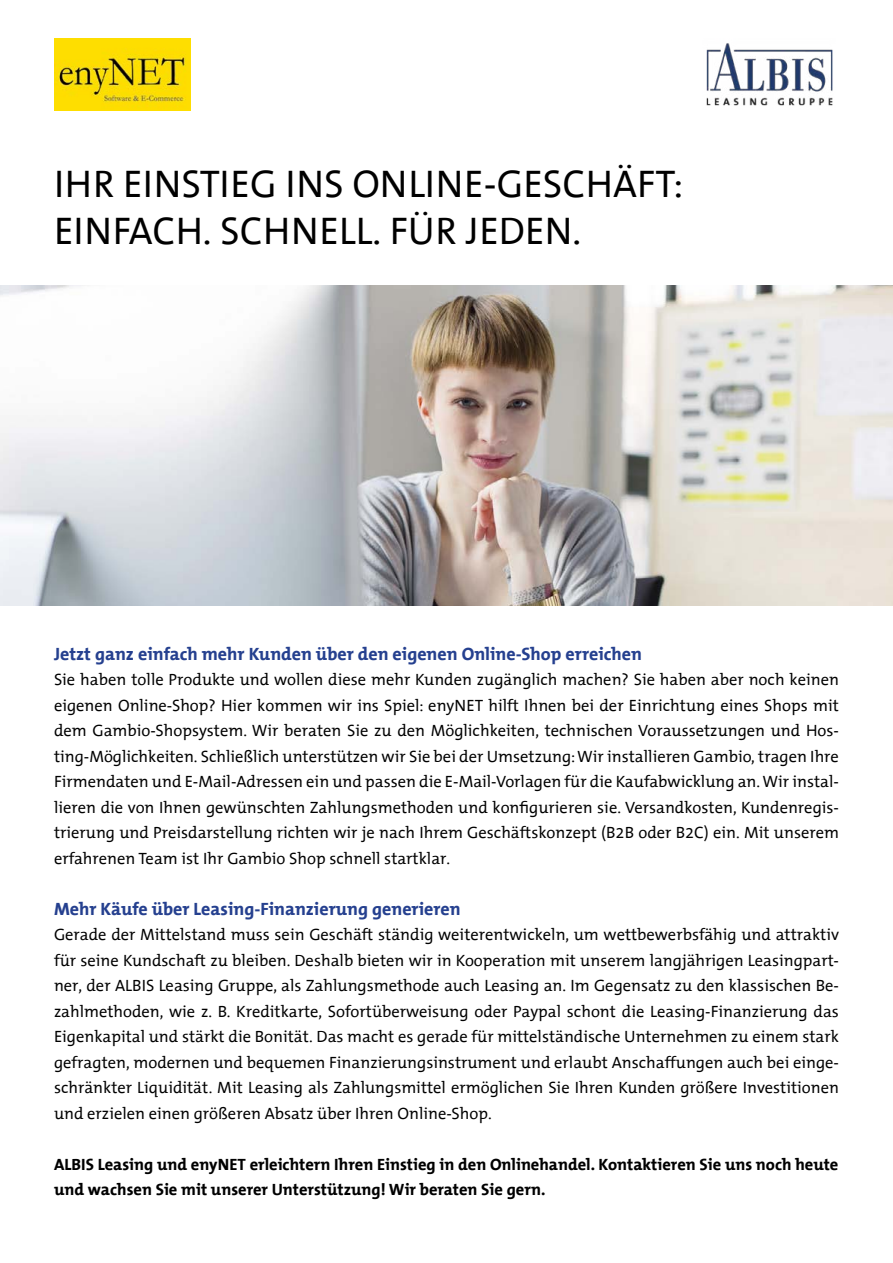
<style>
.page{position:relative;width:893px;height:1263px;background:#fff}
.page>*{position:absolute;margin:0;border:0;box-sizing:border-box;transform-origin:0 0}
.t1{font:39px/46.8px "The Mix Office";color:#000}
.t2{font:700 18px "The Mix Office";color:#25408f}
.t3{font:16.5px/25.5px "The Mix Office";color:#000;text-align:justify}
.t4{font:700 16.5px/25.5px "The Mix Office";color:#000}
</style>
<div class="page">
<img style="left:0;top:286px;width:893px;height:320px">
<img style="left:706px;top:43px;width:127px;height:63px">
<img style="left:54px;top:38px;width:137px;height:73px">
<h1 class="t1" style="left:54px;top:162px;width:631px">IHR EINSTIEG INS ONLINE-GESCHÄFT:<br>EINFACH. SCHNELL. FÜR JEDEN.</h1>
<p class="t2" style="left:54px;top:644px;width:590px">Jetzt ganz einfach mehr Kunden über den eigenen Online-Shop erreichen</p>
<p class="t3" style="left:54px;top:668px;width:786px">Sie haben tolle Produkte und wollen diese mehr Kunden zugänglich machen? Sie haben aber noch keinen eigenen Online-Shop? Hier kommen wir ins Spiel: enyNET hilft Ihnen bei der Einrichtung eines Shops mit dem Gambio-Shopsystem. Wir beraten Sie zu den Möglichkeiten, technischen Voraussetzungen und Hos&shy;ting-Möglichkeiten. Schließlich unterstützen wir Sie bei der Umsetzung: Wir installieren Gambio, tragen Ihre Firmendaten und E-Mail-Adressen ein und passen die E-Mail-Vorlagen für die Kaufabwicklung an. Wir instal&shy;lieren die von Ihnen gewünschten Zahlungsmethoden und konfigurieren sie. Versandkosten, Kundenregis&shy;trierung und Preisdarstellung richten wir je nach Ihrem Geschäftskonzept (B2B oder B2C) ein. Mit unserem erfahrenen Team ist Ihr Gambio Shop schnell startklar.</p>
<p class="t2" style="left:54px;top:899px;width:408px">Mehr Käufe über Leasing-Finanzierung generieren</p>
<p class="t3" style="left:54px;top:923px;width:786px">Gerade der Mittelstand muss sein Geschäft ständig weiterentwickeln, um wettbewerbsfähig und attraktiv für seine Kundschaft zu bleiben. Deshalb bieten wir in Kooperation mit unserem langjährigen Leasingpart&shy;ner, der ALBIS Leasing Gruppe, als Zahlungsmethode auch Leasing an. Im Gegensatz zu den klassischen Be&shy;zahlmethoden, wie z. B. Kreditkarte, Sofortüberweisung oder Paypal schont die Leasing-Finanzierung das Eigenkapital und stärkt die Bonität. Das macht es gerade für mittelständische Unternehmen zu einem stark gefragten, modernen und bequemen Finanzierungsinstrument und erlaubt Anschaffungen auch bei einge&shy;schränkter Liquidität. Mit Leasing als Zahlungsmittel ermöglichen Sie Ihren Kunden größere Investitionen und erzielen einen größeren Absatz über Ihren Online-Shop.</p>
<p class="t4" style="left:54px;top:1152px;width:786px">ALBIS Leasing und enyNET erleichtern Ihren Einstieg in den Onlinehandel. Kontaktieren Sie uns noch heute und wachsen Sie mit unserer Unterstützung! Wir beraten Sie gern.</p>
</div>
